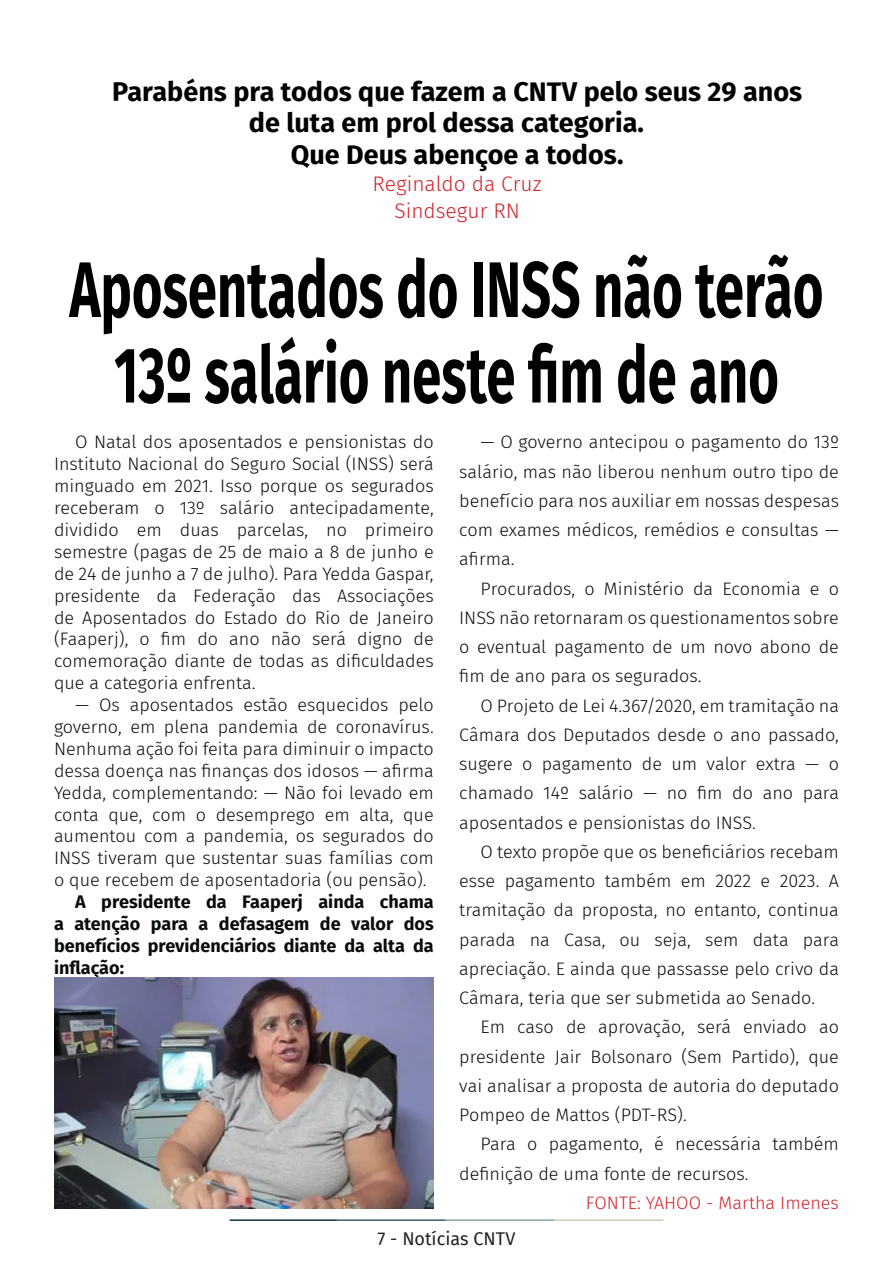
<style>
.page{position:relative;width:893px;height:1263px;background:#fff}
.page>*{position:absolute;margin:0;border:0;box-sizing:border-box;transform-origin:0 0}
.t1{font:700 78.75px/85.5px "Fira Sans";color:#000001;text-align:center;scale:.67 1}
.t2{font:700 27px/31.5px "Fira Sans";color:#000001}
.t3{font:300 21px "Fira Sans";color:#d1232a}
.t4{font:300 18px/29.2px "Fira Sans";color:#080d0b;text-align:justify}
.t5{font:700 18px/21.9px "Fira Sans";color:#080d0b;text-align:justify}
.t6{font:300 18px "Fira Sans";color:#d1232a}
.t7{font:18px "Fira Sans";color:#231f20}
</style>
<div class="page">
<hr style="left:230px;top:1219px;width:107px;height:2px;background:#0e323f">
<hr style="left:337px;top:1219px;width:109px;height:2px;background:#3a5f6d">
<hr style="left:446px;top:1219px;width:109px;height:2px;background:#87a59a">
<hr style="left:555px;top:1219px;width:108px;height:2px;background:#c6d5b7">
<img style="left:54px;top:977px;width:380px;height:232px">
<p class="t2" style="left:249px;top:73px;width:555px;text-indent:-137px">Parabéns pra todos que fazem a CNTV pelo seus 29 anos de luta em prol dessa categoria.</p>
<p class="t2" style="left:291px;top:136px;width:334px">Que Deus abençoe a todos.</p>
<p class="t3" style="left:373px;top:168px;width:170px">Reginaldo da Cruz</p>
<p class="t3" style="left:394px;top:195px;width:127px">Sindsegur RN</p>
<p class="t1" style="left:70px;top:241px;width:1127px">Aposentados do INSS não terão<br>13º salário neste fim de ano</p>
<p class="t4" style="left:54px;top:431px;width:381px;line-height:21.9px;text-indent:21px">O Natal dos aposentados e pensionistas do Instituto Nacional do Seguro Social (INSS) será minguado em 2021. Isso porque os segurados receberam o 13º salário antecipadamente, dividido em duas parcelas, no primeiro semestre (pagas de 25 de maio a 8 de junho e de 24 de junho a 7 de julho). Para Yedda Gaspar, presidente da Federação das Associações de Aposentados do Estado do Rio de Janeiro (Faaperj), o fim do ano não será digno de comemoração diante de todas as dificuldades que a categoria enfrenta.</p>
<p class="t4" style="left:54px;top:694px;width:381px;line-height:21.9px;text-indent:21px">— Os aposentados estão esquecidos pelo governo, em plena pandemia de coronavírus.<br>Nenhuma ação foi feita para diminuir o impacto dessa doença nas finanças dos idosos — afirma Yedda, complementando: — Não foi levado em conta que, com o desemprego em alta, que aumentou com a pandemia, os segurados do INSS tiveram que sustentar suas famílias com o que recebem de aposentadoria (ou pensão).</p>
<p class="t5" style="left:54px;top:890px;width:381px;text-indent:21px">A presidente da Faaperj ainda chama a atenção para a defasagem de valor dos benefícios previdenciários diante da alta da inflação:</p>
<p class="t4" style="left:459px;top:427px;width:381px;text-indent:21px">— O governo antecipou o pagamento do 13º salário, mas não liberou nenhum outro tipo de benefício para nos auxiliar em nossas despesas com exames médicos, remédios e consultas — afirma.</p>
<p class="t4" style="left:459px;top:574px;width:381px;text-indent:21px">Procurados, o Ministério da Economia e o INSS não retornaram os questionamentos sobre o eventual pagamento de um novo abono de fim de ano para os segurados.</p>
<p class="t4" style="left:459px;top:691px;width:381px;text-indent:21px">O Projeto de Lei 4.367/2020, em tramitação na Câmara dos Deputados desde o ano passado, sugere o pagamento de um valor extra — o chamado 14º salário — no fim do ano para aposentados e pensionistas do INSS.</p>
<p class="t4" style="left:459px;top:837px;width:381px;text-indent:21px">O texto propõe que os beneficiários recebam esse pagamento também em 2022 e 2023. A tramitação da proposta, no entanto, continua parada na Casa, ou seja, sem data para apreciação. E ainda que passasse pelo crivo da Câmara, teria que ser submetida ao Senado.</p>
<p class="t4" style="left:459px;top:1012px;width:381px;text-indent:21px">Em caso de aprovação, será enviado ao presidente Jair Bolsonaro (Sem Partido), que vai analisar a proposta de autoria do deputado Pompeo de Mattos (PDT-RS).</p>
<p class="t4" style="left:459px;top:1129px;width:381px;text-indent:21px">Para o pagamento, é necessária também definição de uma fonte de recursos.</p>
<p class="t6" style="left:586px;top:1190px;width:255px">FONTE: YAHOO - Martha Imenes</p>
<p class="t7" style="left:378px;top:1225px;width:139px">7 - Notícias CNTV</p>
</div>
